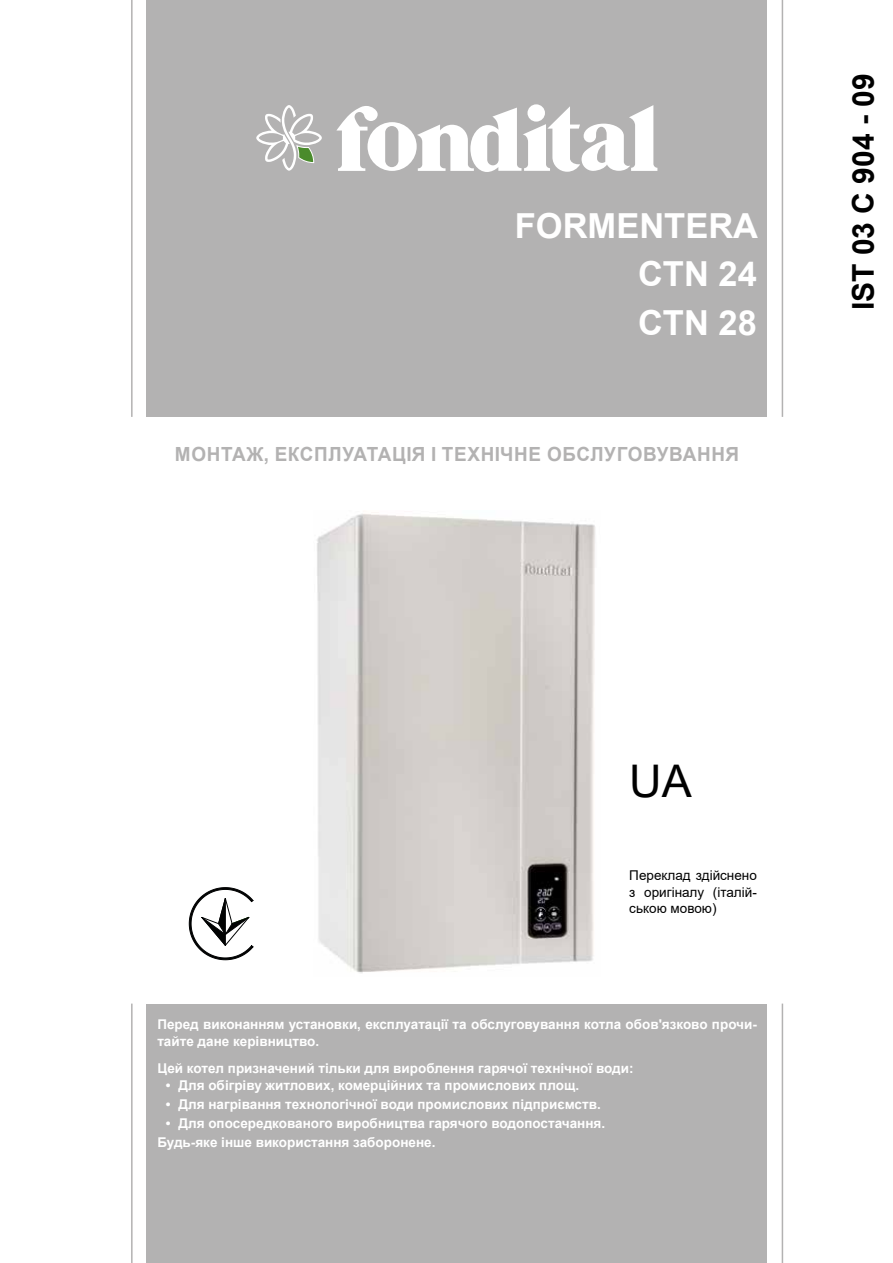
<style>
.page{position:relative;width:893px;height:1263px;background:#fff}
.page>*{position:absolute;margin:0;border:0;box-sizing:border-box;transform-origin:0 0}
.t1{font:45px "Arial";color:#000}
.t2{font:700 34.5px/48.6px "Arial";color:#fff;text-align:justify}
.t3{font:700 30px "Arial";color:#000}
.t4{font:700 19.5px "Arial";letter-spacing:.035em;color:#b3b2b2}
.t5{font:700 13.5px/16.2px "Arial";color:#fff}
.t6{font:13.5px/16.2px "Arial";color:#000;text-align:justify}
</style>
<div class="page">
<div style="left:146px;top:0;width:620px;height:417px;background:#b3b2b2"></div>
<hr style="left:131px;top:0;width:2px;height:417px;background:#b3b2b2">
<hr style="left:782px;top:0;width:1px;height:417px;background:#b3b2b2">
<div style="left:146px;top:1003px;width:620px;height:260px;background:#b3b2b2"></div>
<hr style="left:131px;top:1003px;width:2px;height:260px;background:#b3b2b2">
<hr style="left:782px;top:1003px;width:1px;height:260px;background:#b3b2b2">
<svg style="left:336px;top:105px;width:321px;height:67px"></svg>
<svg style="left:256px;top:105px;width:66px;height:66px"></svg>
<svg style="left:189px;top:887px;width:64px;height:73px"></svg>
<img style="left:317px;top:512px;width:278px;height:461px">
<h2 class="t2" style="left:638px;top:202px;width:122px;text-indent:-123px">FORMENTERA CTN 24<br>CTN 28</h2>
<h3 class="t4" style="left:175px;top:440px;width:566px">МОНТАЖ, ЕКСПЛУАТАЦІЯ І ТЕХНІЧНЕ ОБСЛУГОВУВАННЯ</h3>
<h3 class="t3" style="left:842px;top:310px;width:238px;rotate:-90deg">IST 03 C 904 - 09</h3>
<h1 class="t1" style="left:629px;top:750px;width:64px">UA</h1>
<p class="t6" style="left:629px;top:867px;width:129px">Переклад здійснено з оригіналу (італій&shy;ською мовою)</p>
<p class="t5" style="left:157px;top:1017px;width:601px">Перед виконанням установки, експлуатації та обслуговування котла обов'язково прочи&shy;тайте дане керівництво.</p>
<p class="t5" style="left:157px;top:1060px;width:478px">Цей котел призначений тільки для вироблення гарячої технічної води:</p>
<p class="t5" style="left:166px;top:1077px;width:415px">• Для обігріву житлових, комерційних та промислових площ.</p>
<p class="t5" style="left:166px;top:1096px;width:436px">• Для нагрівання технологічної води промислових підприємств.</p>
<p class="t5" style="left:157px;top:1113px;width:449px;line-height:19.6px;text-indent:9px">• Для опосередкованого виробництва гарячого водопостачання.<br>Будь-яке інше використання заборонене.</p>
</div>
